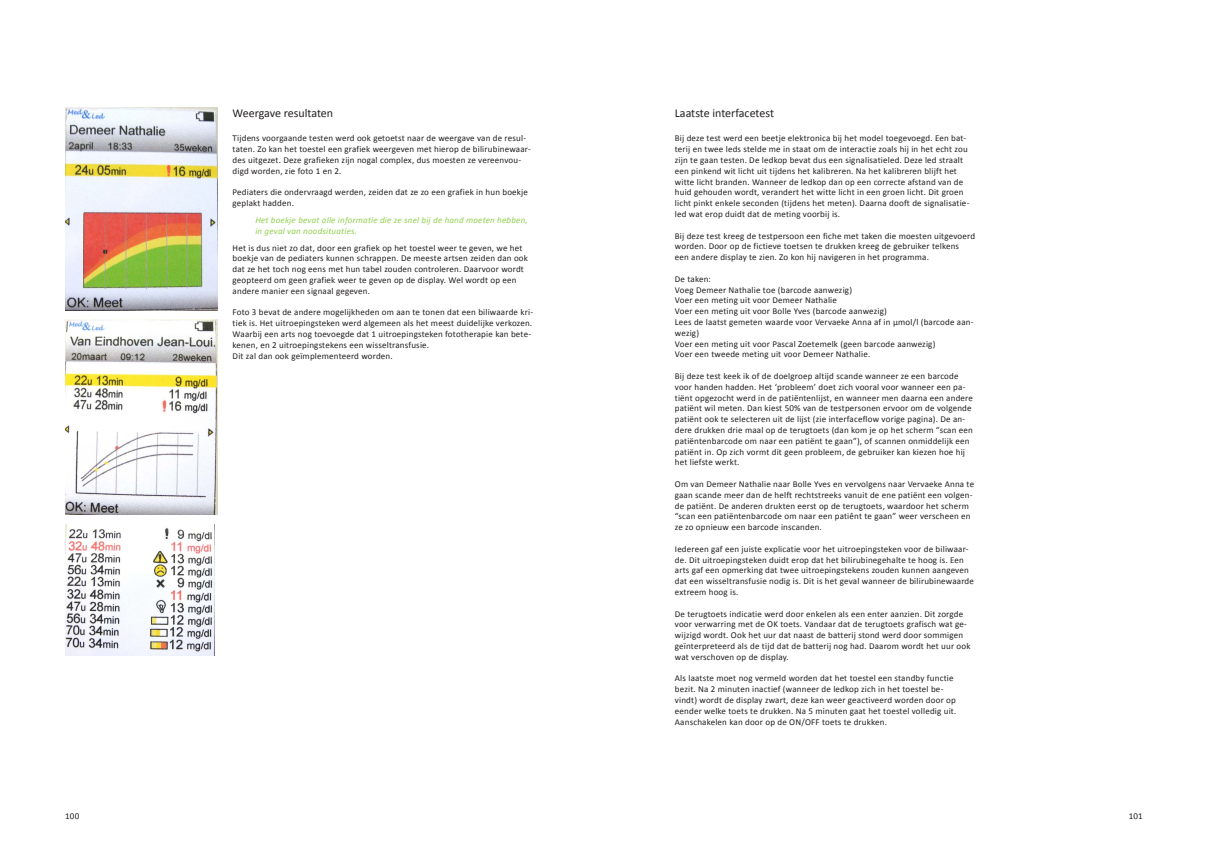
<style>
.page{position:relative;width:1208px;height:859px;background:#fff}
.page>*{position:absolute;margin:0;border:0;box-sizing:border-box;transform-origin:0 0}
.t1{font:12px "Calibri";letter-spacing:-.005em;color:#231f20}
.t2{font:9px/10.8px "Calibri";letter-spacing:.02em;color:#231f20}
.t3{font:italic 9px/10.8px "Calibri";letter-spacing:.02em;color:#92d050}
</style>
<div class="page">
<img style="left:65px;top:108px;width:152px;height:203px">
<img style="left:65px;top:320px;width:152px;height:195px">
<img style="left:65px;top:524px;width:150px;height:132px">
<h1 class="t1" style="left:233px;top:105px;width:102px">Weergave resultaten</h1>
<p class="t2" style="left:233px;top:133px;width:300px">Tijdens voorgaande testen werd ook getoetst naar de weergave van de resul&shy;taten. Zo kan het toestel een grafiek weergeven met hierop de bilirubinewaar&shy;des uitgezet. Deze grafieken zijn nogal complex, dus moesten ze vereenvou&shy;digd worden, zie foto 1 en 2.</p>
<p class="t2" style="left:233px;top:187px;width:297px">Pediaters die ondervraagd werden, zeiden dat ze zo een grafiek in hun boekje geplakt hadden.</p>
<p class="t3" style="left:255px;top:214px;width:274px">Het boekje bevat alle informatie die ze snel bij de hand moeten hebben, in geval van noodsituaties.</p>
<p class="t2" style="left:233px;top:242px;width:297px">Het is dus niet zo dat, door een grafiek op het toestel weer te geven, we het boekje van de pediaters kunnen schrappen. De meeste artsen zeiden dan ook dat ze het toch nog eens met hun tabel zouden controleren. Daarvoor wordt geopteerd om geen grafiek weer te geven op de display. Wel wordt op een andere manier een signaal gegeven.</p>
<p class="t2" style="left:233px;top:307px;width:302px">Foto 3 bevat de andere mogelijkheden om aan te tonen dat een biliwaarde kri&shy;tiek is. Het uitroepingsteken werd algemeen als het meest duidelijke verkozen.<br>Waarbij een arts nog toevoegde dat 1 uitroepingsteken fototherapie kan bete&shy;kenen, en 2 uitroepingstekens een wisseltransfusie.<br>Dit zal dan ook geïmplementeerd worden.</p>
<h1 class="t1" style="left:675px;top:105px;width:101px">Laatste interfacetest</h1>
<p class="t2" style="left:675px;top:133px;width:296px">Bij deze test werd een beetje elektronica bij het model toegevoegd. Een bat&shy;terij en twee leds stelde me in staat om de interactie zoals hij in het echt zou zijn te gaan testen. De ledkop bevat dus een signalisatieled. Deze led straalt een pinkend wit licht uit tijdens het kalibreren. Na het kalibreren blijft het witte licht branden. Wanneer de ledkop dan op een correcte afstand van de huid gehouden wordt, verandert het witte licht in een groen licht. Dit groen licht pinkt enkele seconden (tijdens het meten). Daarna dooft de signalisatie&shy;led wat erop duidt dat de meting voorbij is.</p>
<p class="t2" style="left:675px;top:230px;width:302px">Bij deze test kreeg de testpersoon een fiche met taken die moesten uitgevoerd worden. Door op de fictieve toetsen te drukken kreeg de gebruiker telkens een andere display te zien. Zo kon hij navigeren in het programma.</p>
<p class="t2" style="left:675px;top:273px;width:300px">De taken:<br>Voeg Demeer Nathalie toe (barcode aanwezig)<br>Voer een meting uit voor Demeer Nathalie<br>Voer een meting uit voor Bolle Yves (barcode aanwezig)<br>Lees de laatst gemeten waarde voor Vervaeke Anna af in µmol/l (barcode aan&shy;wezig)<br>Voer een meting uit voor Pascal Zoetemelk (geen barcode aanwezig)<br>Voer een tweede meting uit voor Demeer Nathalie.</p>
<p class="t2" style="left:675px;top:370px;width:299px">Bij deze test keek ik of de doelgroep altijd scande wanneer ze een barcode voor handen hadden. Het ‘probleem’ doet zich vooral voor wanneer een pa&shy;tiënt opgezocht werd in de patiëntenlijst, en wanneer men daarna een andere patiënt wil meten. Dan kiest 50% van de testpersonen ervoor om de volgende patiënt ook te selecteren uit de lijst (zie interfaceflow vorige pagina). De an&shy;dere drukken drie maal op de terugtoets (dan kom je op het scherm “scan een patiëntenbarcode om naar een patiënt te gaan”), of scannen onmiddelijk een patiënt in. Op zich vormt dit geen probleem, de gebruiker kan kiezen hoe hij het liefste werkt.</p>
<p class="t2" style="left:675px;top:478px;width:301px">Om van Demeer Nathalie naar Bolle Yves en vervolgens naar Vervaeke Anna te gaan scande meer dan de helft rechtstreeks vanuit de ene patiënt een volgen&shy;de patiënt. De anderen drukten eerst op de terugtoets, waardoor het scherm “scan een patiëntenbarcode om naar een patiênt te gaan” weer verscheen en ze zo opnieuw een barcode inscanden.</p>
<p class="t2" style="left:675px;top:543px;width:301px">Iedereen gaf een juiste explicatie voor het uitroepingsteken voor de biliwaar&shy;de. Dit uitroepingsteken duidt erop dat het bilirubinegehalte te hoog is. Een arts gaf een opmerking dat twee uitroepingstekens zouden kunnen aangeven dat een wisseltransfusie nodig is. Dit is het geval wanneer de bilirubinewaarde extreem hoog is.</p>
<p class="t2" style="left:675px;top:608px;width:297px">De terugtoets indicatie werd door enkelen als een enter aanzien. Dit zorgde voor verwarring met de OK toets. Vandaar dat de terugtoets grafisch wat ge&shy;wijzigd wordt. Ook het uur dat naast de batterij stond werd door sommigen geïnterpreteerd als de tijd dat de batterij nog had. Daarom wordt het uur ook wat verschoven op de display.</p>
<p class="t2" style="left:675px;top:673px;width:283px">Als laatste moet nog vermeld worden dat het toestel een standby functie bezit. Na 2 minuten inactief (wanneer de ledkop zich in het toestel be&shy;vindt) wordt de display zwart, deze kan weer geactiveerd worden door op eender welke toets te drukken. Na 5 minuten gaat het toestel volledig uit.<br>Aanschakelen kan door op de ON/OFF toets te drukken.</p>
<p class="t2" style="left:65px;top:810px;width:16px">100</p>
<p class="t2" style="left:1128px;top:810px;width:16px">101</p>
</div>
